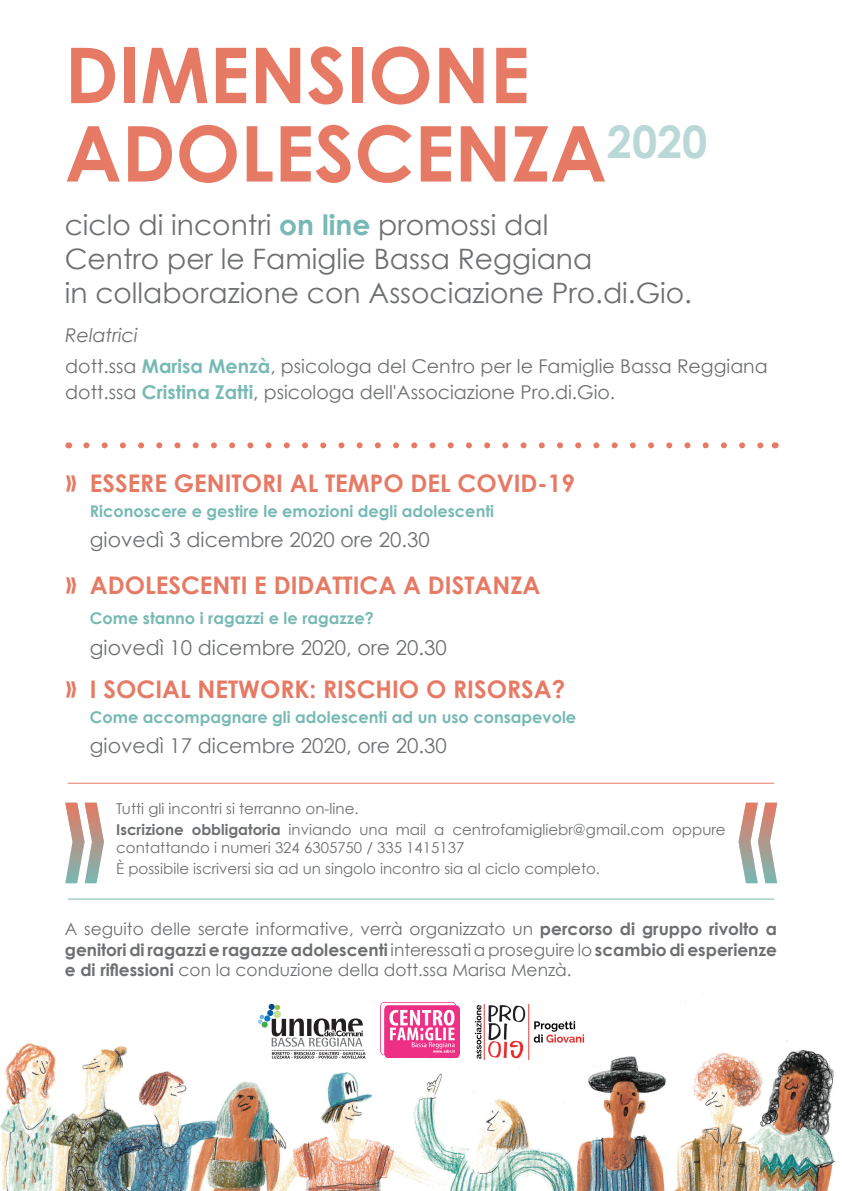
<style>
.page{position:relative;width:842px;height:1191px;background:#fff}
.page>*{position:absolute;margin:0;border:0;box-sizing:border-box;transform-origin:0 0}
.t1{font:700 77px "Century Gothic";color:#e67a64}
.t2{font:28.1px/33.8px "Century Gothic";color:#6d6f71}
.t3{font:700 24.3px "Century Gothic";color:#e67a64}
.t4{font:20.5px "Century Gothic";color:#6d6f71}
.t5{font:19px "Century Gothic";color:#6d6f71}
.t6{font:italic 19px "Century Gothic";color:#6d6f71}
.t7{font:17px/20.4px "Century Gothic";color:#6d6f71;text-align:justify}
.t8{font:700 16.2px "Century Gothic";color:#77b9b5}
.t9{font:15px/18px "Century Gothic";color:#6d6f71}
.s1{font-weight:700;color:#77b9b5}
.s2{font-family:"Bebas Neue";font-weight:400;font-size:30.7px}
.s3{font-weight:700}
</style>
<div class="page">
<img style="left:0;top:999px;width:836px;height:192px">
<svg style="left:86px;top:442px;width:678px;height:6px"></svg>
<hr style="left:68px;top:783px;width:706px;height:1px;background:#e67a64">
<img style="left:381px;top:1002px;width:78px;height:55px">
<svg style="left:257px;top:1003px;width:109px;height:55px"></svg>
<img style="left:475px;top:1004px;width:109px;height:55px">
<hr style="left:68px;top:899px;width:706px;height:1px;background:#77b9b5">
<svg style="left:65px;top:802px;width:39px;height:81px"></svg>
<svg style="left:738px;top:802px;width:39px;height:81px"></svg>
<p class="t1" style="left:65px;top:27px;width:467px">DIMENSIONE</p>
<p class="t1" style="left:65px;top:105px;width:644px">ADOLESCENZA<sup>2020</sup></p>
<p class="t2" style="left:65px;top:208px;width:629px">ciclo di incontri <span class="s1">on line</span> promossi dal<br>Centro per le Famiglie Bassa Reggiana<br>in collaborazione con Associazione Pro.di.Gio.</p>
<p class="t6" style="left:65px;top:323px;width:74px">Relatrici</p>
<p class="t5" style="left:65px;top:355px;width:704px">dott.ssa <span class="s1">Marisa Menzà</span>, psicologa del Centro per le Famiglie Bassa Reggiana</p>
<p class="t5" style="left:65px;top:380px;width:551px">dott.ssa <span class="s1">Cristina Zatti</span>, psicologa dell'Associazione Pro.di.Gio.</p>
<p class="t3" style="left:66px;top:468px;width:510px"><span class="s2">»</span> ESSERE GENITORI AL TEMPO DEL COVID-19</p>
<p class="t8" style="left:90px;top:501px;width:406px">Riconoscere e gestire le emozioni degli adolescenti</p>
<p class="t4" style="left:90px;top:527px;width:341px">giovedì 3 dicembre 2020 ore 20.30</p>
<p class="t3" style="left:66px;top:570px;width:476px"><span class="s2">»</span> ADOLESCENTI E DIDATTICA A DISTANZA</p>
<p class="t8" style="left:90px;top:608px;width:285px">Come stanno i ragazzi e le ragazze?</p>
<p class="t4" style="left:90px;top:634px;width:358px">giovedì 10 dicembre 2020, ore 20.30</p>
<p class="t3" style="left:66px;top:673px;width:501px"><span class="s2">»</span> I SOCIAL NETWORK: RISCHIO O RISORSA?</p>
<p class="t8" style="left:90px;top:706px;width:488px">Come accompagnare gli adolescenti ad un uso consapevole</p>
<p class="t4" style="left:90px;top:733px;width:358px">giovedì 17 dicembre 2020, ore 20.30</p>
<p class="t9" style="left:116px;top:799px;width:244px">Tutti gli incontri si terranno on-line.</p>
<p class="t9" style="left:116px;top:820px;width:611px"><span class="s3">Iscrizione obbligatoria</span> inviando una mail a centrofamigliebr@gmail.com oppure contattando i numeri 324 6305750 / 335 1415137</p>
<p class="t9" style="left:116px;top:859px;width:485px">È possibile iscriversi sia ad un singolo incontro sia al ciclo completo.</p>
<p class="t7" style="left:65px;top:919px;width:714px">A seguito delle serate informative, verrà organizzato un <span class="s3">percorso di gruppo rivolto a genitori di ragazzi e ragazze adolescenti</span> interessati a proseguire lo <span class="s3">scambio di esperienze e di riflessioni</span> con la conduzione della dott.ssa Marisa Menzà.</p>
</div>
